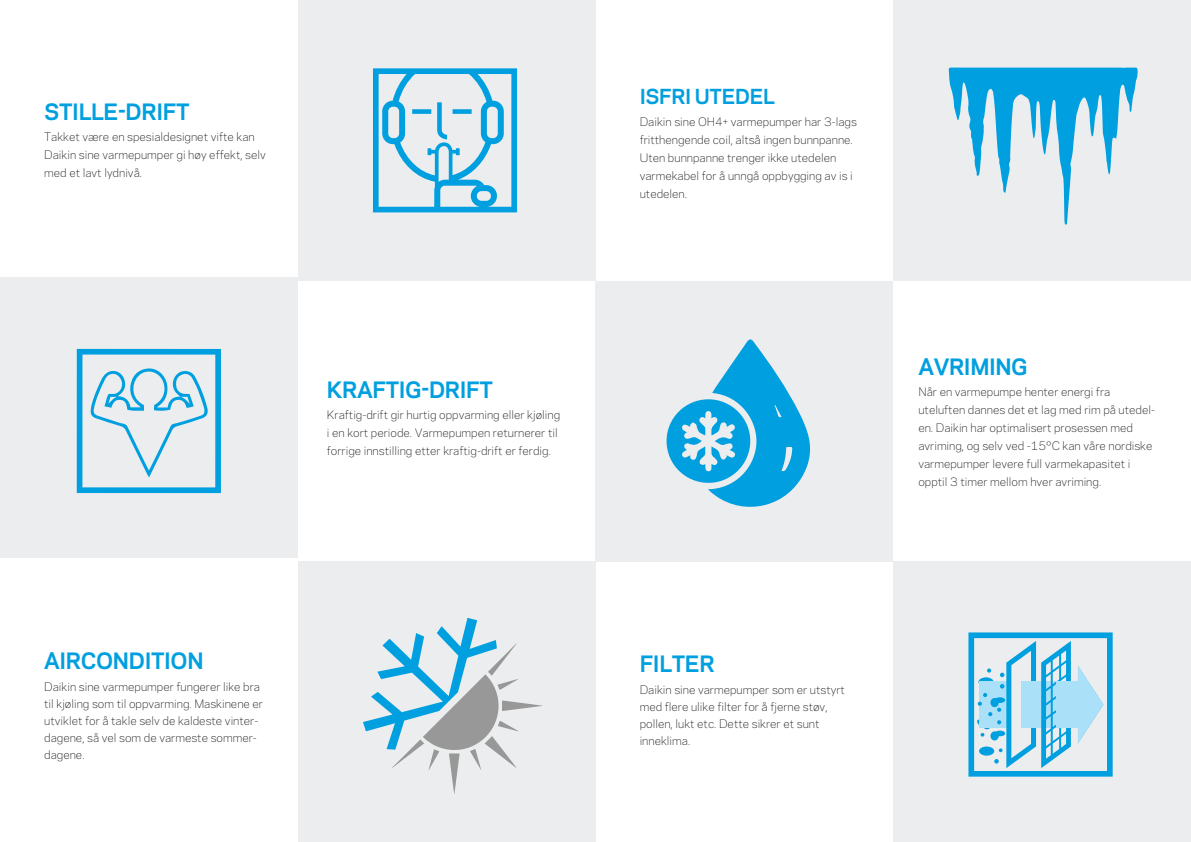
<style>
.page{position:relative;width:1191px;height:842px;background:#fff}
.page>*{position:absolute;margin:0;border:0;box-sizing:border-box;transform-origin:0 0}
.t1{font:700 21.2px "Galaxie Polaris";letter-spacing:-.02em;color:#009fdf}
.t2{font:700 19.4px "Galaxie Polaris";letter-spacing:-.02em;color:#009fdf}
.t3{font:300 11px/18px "Galaxie Polaris";color:#000}
</style>
<div class="page">
<div style="left:298px;top:0;width:297px;height:281px;background:#ecedee"></div>
<div style="left:298px;top:561px;width:297px;height:281px;background:#ecedee"></div>
<div style="left:0;top:277px;width:298px;height:281px;background:#ecedee"></div>
<svg style="left:373px;top:68px;width:144px;height:144px"></svg>
<svg style="left:77px;top:349px;width:144px;height:144px"></svg>
<svg style="left:363px;top:618px;width:179px;height:176px"></svg>
<div style="left:894px;top:561px;width:297px;height:281px;background:#ecedee"></div>
<div style="left:595px;top:281px;width:298px;height:280px;background:#ecedee"></div>
<div style="left:893px;top:0;width:298px;height:281px;background:#ecedee"></div>
<svg style="left:666px;top:339px;width:145px;height:168px"></svg>
<svg style="left:948px;top:68px;width:189px;height:157px"></svg>
<svg style="left:968px;top:632px;width:144px;height:145px"></svg>
<h1 class="t1" style="left:44px;top:96px;width:147px">STILLE-DRIFT</h1>
<p class="t3" style="left:44px;top:127px;width:223px">Takket være en spesialdesignet vifte kan<br>Daikin sine varmepumper gi høy effekt, selv med et lavt lydnivå.</p>
<h1 class="t1" style="left:327px;top:374px;width:168px">KRAFTIG-DRIFT</h1>
<p class="t3" style="left:327px;top:405px;width:235px">Kraftig-drift gir hurtig oppvarming eller kjøling i en kort periode. Varmepumpen returnerer til forrige innstilling etter kraftig-drift er ferdig.</p>
<h1 class="t1" style="left:44px;top:645px;width:161px">AIRCONDITION</h1>
<p class="t3" style="left:44px;top:678px;width:220px;line-height:17px">Daikin sine varmepumper fungerer like bra til kjøling som til oppvarming. Maskinene er utviklet for å takle selv de kaldeste vinter&shy;dagene, så vel som de varmeste sommer&shy;dagene.</p>
<h2 class="t2" style="left:639px;top:82px;width:137px">ISFRI UTEDEL</h2>
<p class="t3" style="left:639px;top:112px;width:219px">Daikin sine OH4+ varmepumper har 3-lags fritthengende coil, altså ingen bunnpanne.<br>Uten bunnpanne trenger ikke utedelen varmekabel for å unngå oppbygging av is i utedelen.</p>
<h1 class="t1" style="left:918px;top:351px;width:111px">AVRIMING</h1>
<p class="t3" style="left:918px;top:382px;width:238px">Når en varmepumpe henter energi fra uteluften dannes det et lag med rim på utedel&shy;en. Daikin har optimalisert prosessen med avriming, og selv ved -15°C kan våre nordiske varmepumper levere full varmekapasitet i opptil 3 timer mellom hver avriming.</p>
<h1 class="t1" style="left:639px;top:648px;width:77px">FILTER</h1>
<p class="t3" style="left:639px;top:681px;width:207px;line-height:17px">Daikin sine varmepumper som er utstyrt med flere ulike filter for å fjerne støv, pollen, lukt etc. Dette sikrer et sunt inneklima.</p>
</div>
